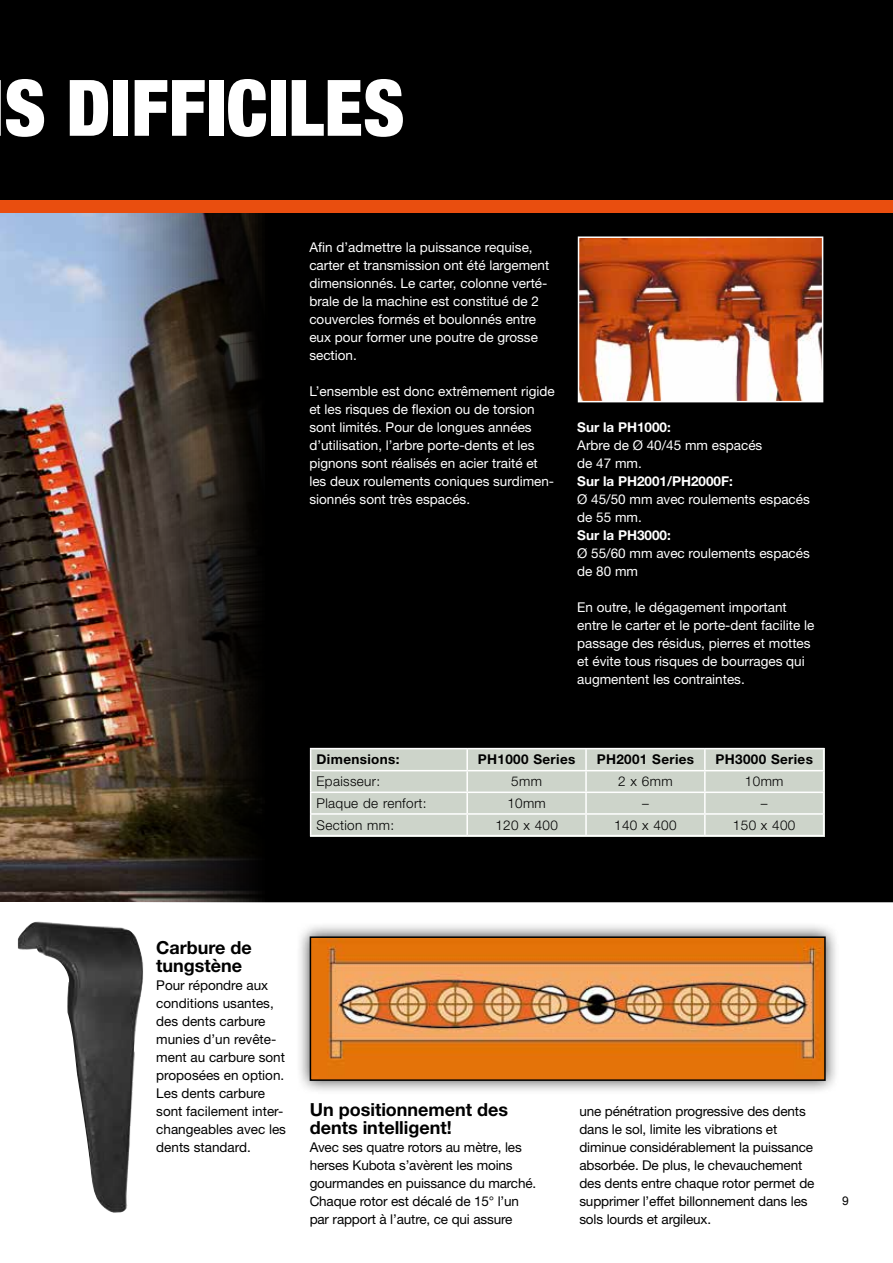
<style>
.page{position:relative;width:893px;height:1263px;background:#fff}
.page>*{position:absolute;margin:0;border:0;box-sizing:border-box;transform-origin:0 0}
.t1{font:900 condensed 78px "Helvetica Neue LT Pro";letter-spacing:.005em;color:#fff}
.t2{font:700 18px/18px "Helvetica Neue LT Pro";color:#000}
.t3{font:13.5px/18px "Helvetica Neue LT Pro";color:#fff}
.t4{font:13.5px/18px "Helvetica Neue LT Pro";letter-spacing:-.01em;color:#000}
.t5{font:300 13.5px "Helvetica Neue LT Pro";letter-spacing:.025em;color:#000}
.t6{font:700 13.5px "Helvetica Neue LT Pro";letter-spacing:.025em;color:#000}
.t7{font:700 13.5px "Helvetica Neue LT Pro";color:#fff}
.t8{font:12px "Arial";color:#000}
</style>
<div class="page">
<img style="left:0;top:213px;width:91px;height:688px">
<svg style="left:91px;top:213px;width:802px;height:689px;background:#110f0d"></svg>
<div style="left:0;top:0;width:893px;height:200px;background:#000"></div>
<div style="left:0;top:200px;width:893px;height:13px;background:#e94e0f"></div>
<img style="left:581px;top:239px;width:239px;height:160px">
<div style="left:578px;top:236px;width:245px;height:166px;border:2px solid #fff"></div>
<img style="left:18px;top:921px;width:125px;height:292px">
<div style="left:295px;top:922px;width:545px;height:173px;background:#000;opacity:.75"></div>
<img style="left:313px;top:939px;width:510px;height:139px">
<div style="left:310px;top:936px;width:516px;height:145px;border:2px solid #000"></div>
<div style="left:310px;top:748px;width:514px;height:88px;background:#cdd4ca"></div>
<hr style="left:310px;top:748px;width:157px;height:1px;background:#fff">
<hr style="left:466px;top:749px;width:2px;height:21px;background:#fff">
<hr style="left:467px;top:748px;width:119px;height:1px;background:#fff">
<hr style="left:585px;top:749px;width:2px;height:21px;background:#fff">
<hr style="left:586px;top:748px;width:119px;height:1px;background:#fff">
<hr style="left:704px;top:749px;width:2px;height:21px;background:#fff">
<hr style="left:705px;top:748px;width:119px;height:1px;background:#fff">
<hr style="left:310px;top:770px;width:157px;height:1px;background:#fff">
<hr style="left:466px;top:771px;width:2px;height:20px;background:#fff">
<hr style="left:467px;top:770px;width:119px;height:1px;background:#fff">
<hr style="left:585px;top:771px;width:2px;height:20px;background:#fff">
<hr style="left:586px;top:770px;width:119px;height:1px;background:#fff">
<hr style="left:704px;top:771px;width:2px;height:20px;background:#fff">
<hr style="left:705px;top:770px;width:119px;height:1px;background:#fff">
<hr style="left:310px;top:791px;width:157px;height:2px;background:#fff">
<hr style="left:466px;top:793px;width:2px;height:20px;background:#fff">
<hr style="left:467px;top:791px;width:119px;height:2px;background:#fff">
<hr style="left:585px;top:793px;width:2px;height:20px;background:#fff">
<hr style="left:586px;top:791px;width:119px;height:2px;background:#fff">
<hr style="left:704px;top:793px;width:2px;height:20px;background:#fff">
<hr style="left:705px;top:791px;width:119px;height:2px;background:#fff">
<svg style="left:310px;top:749px;width:1px;height:86px"></svg>
<hr style="left:310px;top:813px;width:157px;height:2px;background:#fff">
<hr style="left:310px;top:835px;width:157px;height:1px;background:#fff">
<hr style="left:466px;top:815px;width:2px;height:20px;background:#fff">
<hr style="left:467px;top:813px;width:119px;height:2px;background:#fff">
<hr style="left:467px;top:835px;width:119px;height:1px;background:#fff">
<hr style="left:585px;top:815px;width:2px;height:20px;background:#fff">
<hr style="left:586px;top:813px;width:119px;height:2px;background:#fff">
<hr style="left:586px;top:835px;width:119px;height:1px;background:#fff">
<hr style="left:704px;top:815px;width:2px;height:20px;background:#fff">
<svg style="left:823px;top:749px;width:1px;height:86px"></svg>
<hr style="left:705px;top:813px;width:119px;height:2px;background:#fff">
<hr style="left:705px;top:835px;width:119px;height:1px;background:#fff">
<h1 class="t1" style="left:4px;top:62px;width:402px">S DIFFICILES</h1>
<p class="t3" style="left:309px;top:238px;width:241px">Afin d’admettre la puissance requise, carter et transmission ont été largement dimensionnés. Le carter, colonne verté&shy;brale de la machine est constitué de 2 couvercles formés et boulonnés entre eux pour former une poutre de grosse section.</p>
<p class="t3" style="left:309px;top:382px;width:247px">L’ensemble est donc extrêmement rigide et les risques de flexion ou de torsion sont limités. Pour de longues années d’utilisation, l’arbre porte-dents et les pignons sont réalisés en acier traité et les deux roulements coniques surdimen&shy;sionnés sont très espacés.</p>
<p class="t7" style="left:577px;top:419px;width:95px">Sur la PH1000:</p>
<p class="t3" style="left:577px;top:436px;width:187px">Arbre de Ø 40/45 mm espacés de 47 mm.</p>
<p class="t7" style="left:577px;top:473px;width:157px">Sur la PH2001/PH2000F:</p>
<p class="t3" style="left:577px;top:490px;width:234px">Ø 45/50 mm avec roulements espacés de 55 mm.</p>
<p class="t7" style="left:577px;top:527px;width:95px">Sur la PH3000:</p>
<p class="t3" style="left:577px;top:544px;width:234px">Ø 55/60 mm avec roulements espacés de 80 mm</p>
<p class="t3" style="left:577px;top:598px;width:239px">En outre, le dégagement important entre le carter et le porte-dent facilite le passage des résidus, pierres et mottes et évite tous risques de bourrages qui augmentent les contraintes.</p>
<p class="t6" style="left:317px;top:751px;width:84px">Dimensions:</p>
<p class="t6" style="left:478px;top:751px;width:99px">PH1000 Series</p>
<p class="t6" style="left:597px;top:751px;width:99px">PH2001 Series</p>
<p class="t6" style="left:715px;top:751px;width:99px">PH3000 Series</p>
<p class="t5" style="left:317px;top:773px;width:65px">Epaisseur:</p>
<p class="t5" style="left:511px;top:773px;width:32px">5mm</p>
<p class="t5" style="left:618px;top:773px;width:56px">2 x 6mm</p>
<p class="t5" style="left:745px;top:773px;width:40px">10mm</p>
<p class="t5" style="left:317px;top:795px;width:112px">Plaque de renfort:</p>
<p class="t5" style="left:507px;top:795px;width:40px">10mm</p>
<p class="t5" style="left:642px;top:795px;width:8px">–</p>
<p class="t5" style="left:761px;top:795px;width:8px">–</p>
<p class="t5" style="left:317px;top:816px;width:79px">Section mm:</p>
<p class="t5" style="left:495px;top:816px;width:64px">120 x 400</p>
<p class="t5" style="left:614px;top:816px;width:64px">140 x 400</p>
<p class="t5" style="left:733px;top:816px;width:64px">150 x 400</p>
<h2 class="t2" style="left:156px;top:938px;width:97px">Carbure de tungstène</h2>
<p class="t4" style="left:156px;top:976px;width:131px">Pour répondre aux conditions usantes, des dents carbure munies d’un revête&shy;ment au carbure sont proposées en option.<br>Les dents carbure sont facilement inter&shy;changeables avec les dents standard.</p>
<h2 class="t2" style="left:310px;top:1100px;width:200px">Un positionnement des dents intelligent!</h2>
<p class="t4" style="left:310px;top:1138px;width:228px">Avec ses quatre rotors au mètre, les herses Kubota s’avèrent les moins gourmandes en puissance du marché.<br>Chaque rotor est décalé de 15° l’un par rapport à l’autre, ce qui assure</p>
<p class="t4" style="left:579px;top:1102px;width:237px">une pénétration progressive des dents dans le sol, limite les vibrations et diminue considérablement la puissance absorbée. De plus, le chevauchement des dents entre chaque rotor permet de supprimer l’effet billonnement dans les sols lourds et argileux.</p>
<p class="t8" style="left:842px;top:1193px;width:8px">9</p>
</div>
